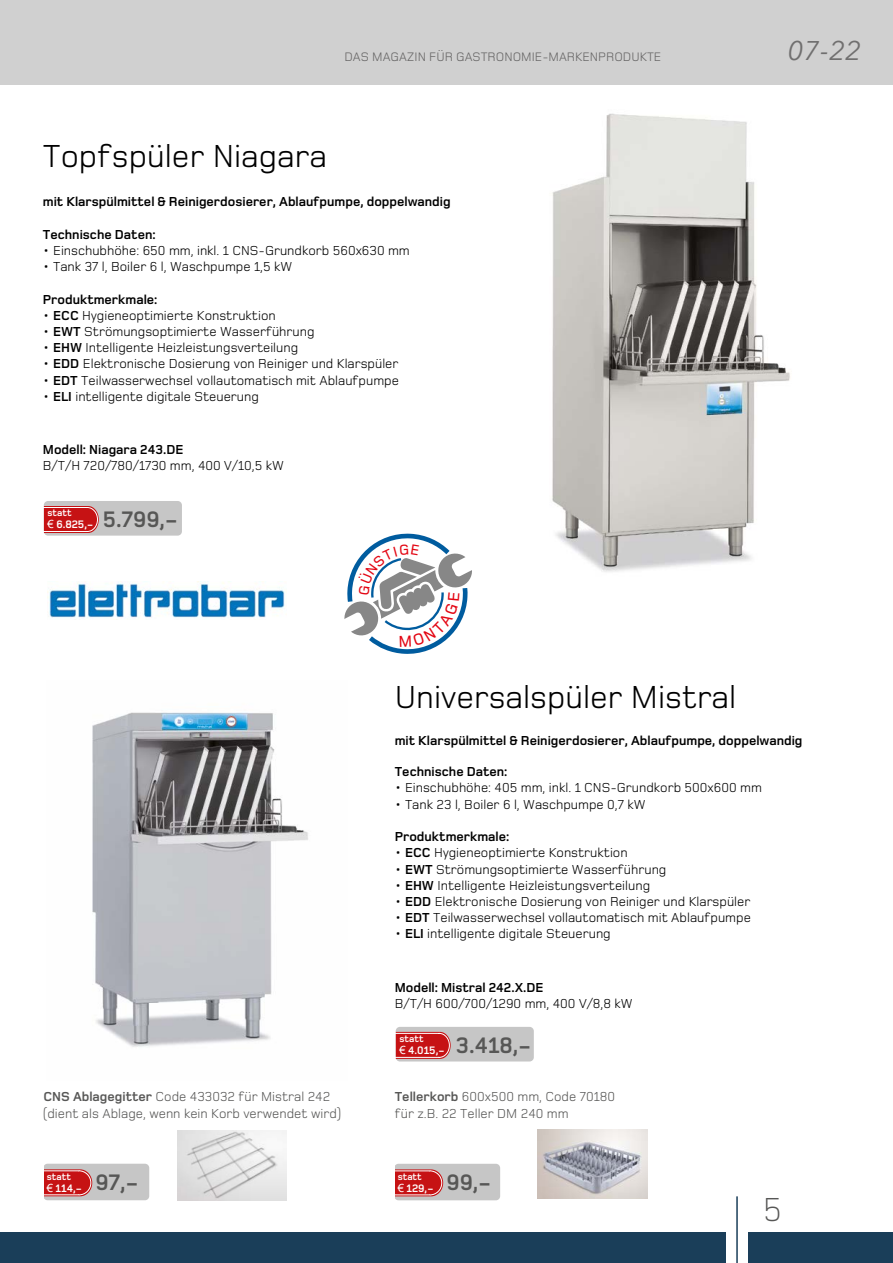
<style>
.page{position:relative;width:893px;height:1263px;background:#fff}
.page>*{position:absolute;margin:0;border:0;box-sizing:border-box;transform-origin:0 0}
.t1{font:300 34.5px "Foundry Monoline W04";color:#575756}
.t2{font:33px "Foundry Monoline W04";color:#000}
.t3{font:italic 27px "Avenir Next";color:#706f6f}
.t4{font:700 23.25px "Foundry Monoline W04";color:#575756}
.t5{font:13.5px "Foundry Monoline W04";color:#000}
.t6{font:700 13.5px "Foundry Monoline W04";color:#000}
.t7{font:13.5px/16.5px "Foundry Monoline W04";color:#575756}
.t8{font:12.75px "Foundry Monoline W04";color:#646363}
.t9{font:700 11.25px "Foundry Monoline W04";color:#fff}
.t10{font:700 9.75px "Foundry Monoline W04";color:#fff}
.s1{font-weight:700}
.s2{font-family:"Arial";font-weight:400}
.s3{font-size:23.25px;color:#575756}
</style>
<div class="page">
<div style="left:0;top:0;width:893px;height:85px;background:#d0d0d0"></div>
<div style="left:0;top:1231px;width:726px;height:32px;background:#1a3e59"></div>
<div style="left:748px;top:1231px;width:145px;height:32px;background:#1a3e59"></div>
<hr style="left:736px;top:1196px;width:2px;height:67px;background:#1a3e59">
<img style="left:552px;top:113px;width:238px;height:459px">
<img style="left:92px;top:712px;width:216px;height:335px">
<img style="left:47px;top:582px;width:238px;height:38px">
<div style="left:396px;top:1027px;width:138px;height:34px;background:#c6c6c6;border-radius:4px"></div>
<svg style="left:395px;top:1032px;width:56px;height:27px"></svg>
<div style="left:44px;top:501px;width:138px;height:35px;background:#c6c6c6;border-radius:4px"></div>
<svg style="left:43px;top:506px;width:56px;height:27px"></svg>
<img style="left:177px;top:1130px;width:110px;height:70px">
<div style="left:43px;top:1164px;width:106px;height:36px;background:#c6c6c6;border-radius:4px"></div>
<svg style="left:43px;top:1169px;width:49px;height:27px"></svg>
<div style="left:394px;top:1164px;width:106px;height:36px;background:#c6c6c6;border-radius:4px"></div>
<svg style="left:394px;top:1169px;width:49px;height:27px"></svg>
<img style="left:538px;top:1129px;width:109px;height:69px">
<svg style="left:344px;top:533px;width:128px;height:121px"></svg>
<p class="t8" style="left:344px;top:48px;width:318px">DAS MAGAZIN FÜR GASTRONOMIE-MARKENPRODUKTE</p>
<h2 class="t2" style="left:43px;top:133px;width:286px">Topfspüler Niagara</h2>
<p class="t6" style="left:43px;top:192px;width:409px">mit Klarspülmittel &amp; Reinigerdosierer, Ablaufpumpe, doppelwandig</p>
<p class="t6" style="left:43px;top:225px;width:114px">Technische Daten:</p>
<p class="t5" style="left:43px;top:241px;width:368px">• Einschubhöhe: 650 mm, inkl. 1 CNS-Grundkorb 560x630 mm</p>
<p class="t5" style="left:43px;top:257px;width:251px">• Tank 37 l, Boiler 6 l, Waschpumpe 1,5 kW</p>
<p class="t6" style="left:43px;top:290px;width:116px">Produktmerkmale:</p>
<p class="t5" style="left:43px;top:306px;width:234px">• <span class="s1">ECC</span> Hygieneoptimierte Konstruktion</p>
<p class="t5" style="left:43px;top:322px;width:273px">• <span class="s1">EWT</span> Strömungsoptimierte Wasserführung</p>
<p class="t5" style="left:43px;top:338px;width:257px">• <span class="s1">EHW</span> Intelligente Heizleistungsverteilung</p>
<p class="t5" style="left:43px;top:354px;width:357px">• <span class="s1">EDD</span> Elektronische Dosierung von Reiniger und Klarspüler</p>
<p class="t5" style="left:43px;top:371px;width:358px">• <span class="s1">EDT</span> Teilwasserwechsel vollautomatisch mit Ablaufpumpe</p>
<p class="t5" style="left:43px;top:387px;width:218px">• <span class="s1">ELI</span> intelligente digitale Steuerung</p>
<p class="t6" style="left:43px;top:440px;width:142px">Modell: Niagara 243.DE</p>
<p class="t5" style="left:43px;top:456px;width:243px">B/T/H 720/780/1730 mm, 400 V/10,5 kW</p>
<p class="t10" style="left:48px;top:506px;width:26px">statt</p>
<p class="t9" style="left:48px;top:517px;width:132px"><span class="s2">€</span> 6.825,- <span class="s3">5.799,-</span></p>
<h3 class="t3" style="left:788px;top:28px;width:75px">07-22</h3>
<h2 class="t2" style="left:395px;top:674px;width:343px">Universalspüler Mistral</h2>
<p class="t6" style="left:395px;top:731px;width:409px">mit Klarspülmittel &amp; Reinigerdosierer, Ablaufpumpe, doppelwandig</p>
<p class="t6" style="left:395px;top:762px;width:114px">Technische Daten:</p>
<p class="t5" style="left:395px;top:779px;width:369px">• Einschubhöhe: 405 mm, inkl. 1 CNS-Grundkorb 500x600 mm</p>
<p class="t5" style="left:395px;top:795px;width:252px">• Tank 23 l, Boiler 6 l, Waschpumpe 0,7 kW</p>
<p class="t6" style="left:395px;top:827px;width:116px">Produktmerkmale:</p>
<p class="t5" style="left:395px;top:843px;width:234px">• <span class="s1">ECC</span> Hygieneoptimierte Konstruktion</p>
<p class="t5" style="left:395px;top:860px;width:273px">• <span class="s1">EWT</span> Strömungsoptimierte Wasserführung</p>
<p class="t5" style="left:395px;top:876px;width:257px">• <span class="s1">EHW</span> Intelligente Heizleistungsverteilung</p>
<p class="t5" style="left:395px;top:892px;width:357px">• <span class="s1">EDD</span> Elektronische Dosierung von Reiniger und Klarspüler</p>
<p class="t5" style="left:395px;top:908px;width:358px">• <span class="s1">EDT</span> Teilwasserwechsel vollautomatisch mit Ablaufpumpe</p>
<p class="t5" style="left:395px;top:924px;width:218px">• <span class="s1">ELI</span> intelligente digitale Steuerung</p>
<p class="t6" style="left:395px;top:978px;width:150px">Modell: Mistral 242.X.DE</p>
<p class="t5" style="left:395px;top:994px;width:239px">B/T/H 600/700/1290 mm, 400 V/8,8 kW</p>
<p class="t10" style="left:399px;top:1032px;width:26px">statt</p>
<p class="t9" style="left:399px;top:1043px;width:133px"><span class="s2">€</span> 4.015,- <span class="s3">3.418,-</span></p>
<p class="t7" style="left:43px;top:1087px;width:299px"><span class="s1">CNS Ablagegitter</span> Code 433032 für Mistral 242 (dient als Ablage, wenn kein Korb verwendet wird)</p>
<p class="t7" style="left:395px;top:1087px;width:222px"><span class="s1">Tellerkorb</span> 600x500 mm, Code 70180 für z.B. 22 Teller DM 240 mm</p>
<p class="t10" style="left:47px;top:1170px;width:26px">statt</p>
<p class="t9" style="left:47px;top:1180px;width:37px"><span class="s2">€</span> 114,-</p>
<h3 class="t4" style="left:96px;top:1166px;width:44px">97,-</h3>
<p class="t10" style="left:398px;top:1170px;width:26px">statt</p>
<p class="t9" style="left:398px;top:1180px;width:37px"><span class="s2">€</span> 129,-</p>
<h3 class="t4" style="left:447px;top:1166px;width:46px">99,-</h3>
<h1 class="t1" style="left:763px;top:1186px;width:21px">5</h1>
</div>
